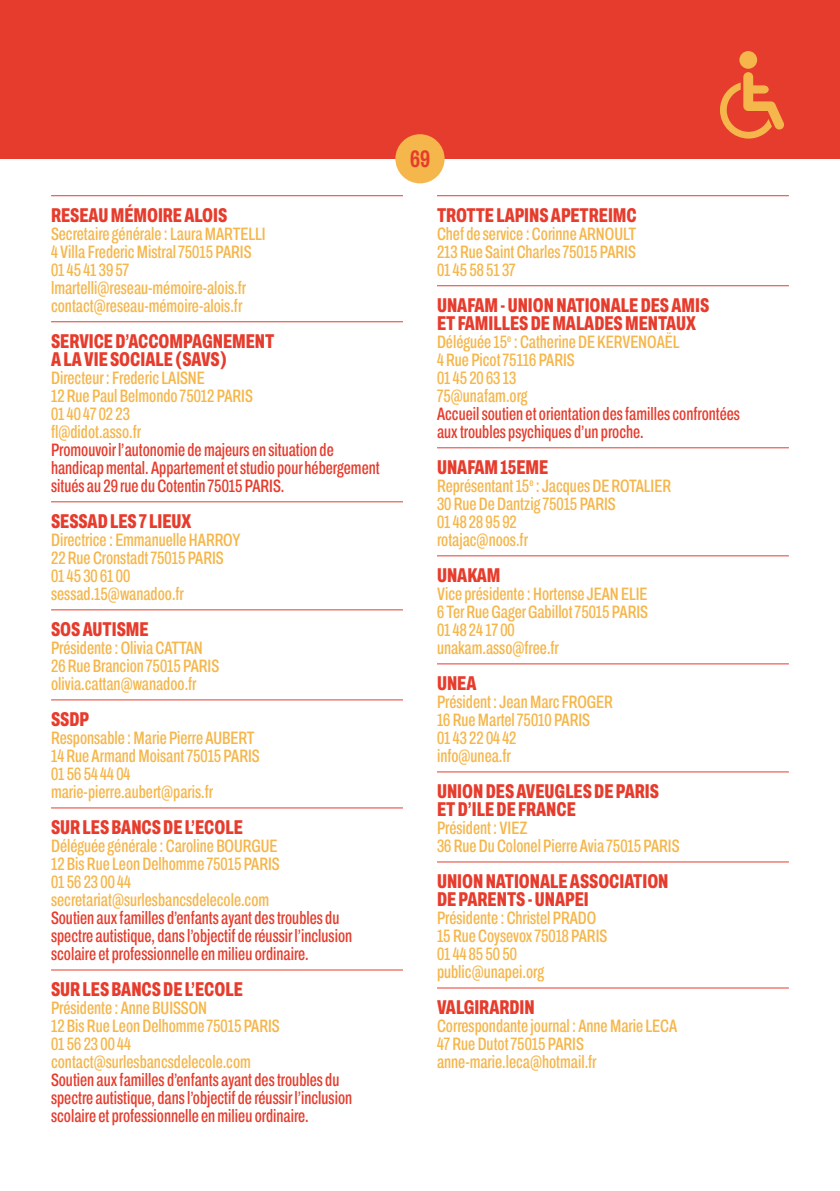
<style>
.page{position:relative;width:840px;height:1191px;background:#fff}
.page>*{position:absolute;margin:0;border:0;box-sizing:border-box;transform-origin:0 0}
.t1{font:700 extra-condensed 24px "Archivo";color:#e63c2d}
.t2{font:800 extra-condensed 20px/18px "Archivo";color:#e63c2d}
.t3{font:500 extra-condensed 18px/18px "Archivo";color:#f5b64b}
.t4{font:500 extra-condensed 18px/18px "Archivo";color:#e63c2d}
</style>
<div class="page">
<div style="left:0;top:0;width:839px;height:159px;background:#e63c2d"></div>
<div style="left:395px;top:134px;width:49px;height:49px;background:#f5b64b;border-radius:50%"></div>
<svg style="left:720px;top:72px;width:64px;height:67px"></svg>
<div style="left:739px;top:51px;width:17px;height:18px;background:#f5b64b;border-radius:50%"></div>
<hr style="left:51px;top:195px;width:352px;height:1px;background:#e63c2d">
<hr style="left:51px;top:321px;width:352px;height:1px;background:#e63c2d">
<hr style="left:51px;top:501px;width:352px;height:1px;background:#e63c2d">
<hr style="left:51px;top:609px;width:352px;height:1px;background:#e63c2d">
<hr style="left:51px;top:699px;width:352px;height:1px;background:#e63c2d">
<hr style="left:51px;top:807px;width:352px;height:1px;background:#e63c2d">
<hr style="left:51px;top:969px;width:352px;height:1px;background:#e63c2d">
<hr style="left:437px;top:195px;width:351px;height:1px;background:#e63c2d">
<hr style="left:437px;top:285px;width:351px;height:1px;background:#e63c2d">
<hr style="left:437px;top:447px;width:351px;height:1px;background:#e63c2d">
<hr style="left:437px;top:555px;width:351px;height:1px;background:#e63c2d">
<hr style="left:437px;top:663px;width:351px;height:1px;background:#e63c2d">
<hr style="left:437px;top:771px;width:351px;height:1px;background:#e63c2d">
<hr style="left:437px;top:861px;width:351px;height:1px;background:#e63c2d">
<hr style="left:437px;top:987px;width:351px;height:1px;background:#e63c2d">
<p class="t2" style="left:51px;top:206px;width:177px">RESEAU MÉMOIRE ALOIS</p>
<p class="t3" style="left:51px;top:224px;width:216px">Secretaire générale : Laura MARTELLI<br>4 Villa Frederic Mistral 75015 PARIS<br>01 45 41 39 57 lmartelli@reseau-mémoire-alois.fr contact@reseau-mémoire-alois.fr</p>
<p class="t2" style="left:51px;top:332px;width:225px">SERVICE D’ACCOMPAGNEMENT<br>A LA VIE SOCIALE (SAVS)</p>
<p class="t3" style="left:51px;top:368px;width:203px">Directeur : Frederic LAISNE<br>12 Rue Paul Belmondo 75012 PARIS<br>01 40 47 02 23<br>fl@didot.asso.fr</p>
<p class="t4" style="left:51px;top:440px;width:330px">Promouvoir l’autonomie de majeurs en situation de handicap mental. Appartement et studio pour hébergement situés au 29 rue du Cotentin 75015 PARIS.</p>
<p class="t2" style="left:51px;top:512px;width:142px">SESSAD LES 7 LIEUX</p>
<p class="t3" style="left:51px;top:530px;width:191px">Directrice : Emmanuelle HARROY<br>22 Rue Cronstadt 75015 PARIS<br>01 45 30 61 00 sessad.15@wanadoo.fr</p>
<p class="t2" style="left:51px;top:620px;width:99px">SOS AUTISME</p>
<p class="t3" style="left:51px;top:638px;width:169px">Présidente : Olivia CATTAN<br>26 Rue Brancion 75015 PARIS olivia.cattan@wanadoo.fr</p>
<p class="t2" style="left:51px;top:710px;width:39px">SSDP</p>
<p class="t3" style="left:51px;top:728px;width:210px">Responsable : Marie Pierre AUBERT<br>14 Rue Armand Moisant 75015 PARIS<br>01 56 54 44 04 marie-pierre.aubert@paris.fr</p>
<p class="t2" style="left:51px;top:818px;width:193px">SUR LES BANCS DE L’ECOLE</p>
<p class="t3" style="left:51px;top:836px;width:230px">Déléguée générale : Caroline BOURGUE<br>12 Bis Rue Leon Delhomme 75015 PARIS<br>01 56 23 00 44 secretariat@surlesbancsdelecole.com</p>
<p class="t4" style="left:51px;top:908px;width:302px">Soutien aux familles d’enfants ayant des troubles du spectre autistique, dans l’objectif de réussir l’inclusion scolaire et professionnelle en milieu ordinaire.</p>
<p class="t2" style="left:51px;top:980px;width:193px">SUR LES BANCS DE L’ECOLE</p>
<p class="t3" style="left:51px;top:998px;width:230px">Présidente : Anne BUISSON<br>12 Bis Rue Leon Delhomme 75015 PARIS<br>01 56 23 00 44 contact@surlesbancsdelecole.com</p>
<p class="t4" style="left:51px;top:1070px;width:302px">Soutien aux familles d’enfants ayant des troubles du spectre autistique, dans l’objectif de réussir l’inclusion scolaire et professionnelle en milieu ordinaire.</p>
<h1 class="t1" style="left:410px;top:141px;width:21px">69</h1>
<p class="t2" style="left:437px;top:206px;width:201px">TROTTE LAPINS APETREIMC</p>
<p class="t3" style="left:437px;top:224px;width:200px;text-align:justify">Chef de service : Corinne ARNOULT 213 Rue Saint Charles 75015 PARIS 01 45 58 51 37</p>
<p class="t2" style="left:437px;top:296px;width:273px">UNAFAM - UNION NATIONALE DES AMIS<br>ET FAMILLES DE MALADES MENTAUX</p>
<p class="t3" style="left:437px;top:332px;width:244px">Déléguée 15<sup>e</sup> : Catherine DE KERVENOAËL<br>4 Rue Picot 75116 PARIS<br>01 45 20 63 13<br>75@unafam.org</p>
<p class="t4" style="left:437px;top:404px;width:304px">Accueil soutien et orientation des familles confrontées aux troubles psychiques d’un proche.</p>
<p class="t2" style="left:437px;top:458px;width:113px">UNAFAM 15EME</p>
<p class="t3" style="left:437px;top:476px;width:235px">Représentant 15<sup>e</sup> : Jacques DE ROTALIER<br>30 Rue De Dantzig 75015 PARIS<br>01 48 28 95 92<br>rotajac@noos.fr</p>
<p class="t2" style="left:437px;top:566px;width:65px">UNAKAM</p>
<p class="t3" style="left:437px;top:584px;width:212px">Vice présidente : Hortense JEAN ELIE<br>6 Ter Rue Gager Gabillot 75015 PARIS<br>01 48 24 17 00<br>unakam.asso@free.fr</p>
<p class="t2" style="left:437px;top:674px;width:41px">UNEA</p>
<p class="t3" style="left:437px;top:692px;width:177px">Président : Jean Marc FROGER<br>16 Rue Martel 75010 PARIS<br>01 43 22 04 42<br>info@unea.fr</p>
<p class="t2" style="left:437px;top:782px;width:223px">UNION DES AVEUGLES DE PARIS<br>ET D’ILE DE FRANCE</p>
<p class="t3" style="left:437px;top:818px;width:244px">Président : VIEZ<br>36 Rue Du Colonel Pierre Avia 75015 PARIS</p>
<p class="t2" style="left:437px;top:872px;width:233px">UNION NATIONALE ASSOCIATION<br>DE PARENTS - UNAPEI</p>
<p class="t3" style="left:437px;top:908px;width:172px">Présidente : Christel PRADO<br>15 Rue Coysevox 75018 PARIS<br>01 44 85 50 50 public@unapei.org</p>
<p class="t2" style="left:437px;top:998px;width:99px">VALGIRARDIN</p>
<p class="t3" style="left:437px;top:1016px;width:241px">Correspondante journal : Anne Marie LECA<br>47 Rue Dutot 75015 PARIS anne-marie.leca@hotmail.fr</p>
</div>
